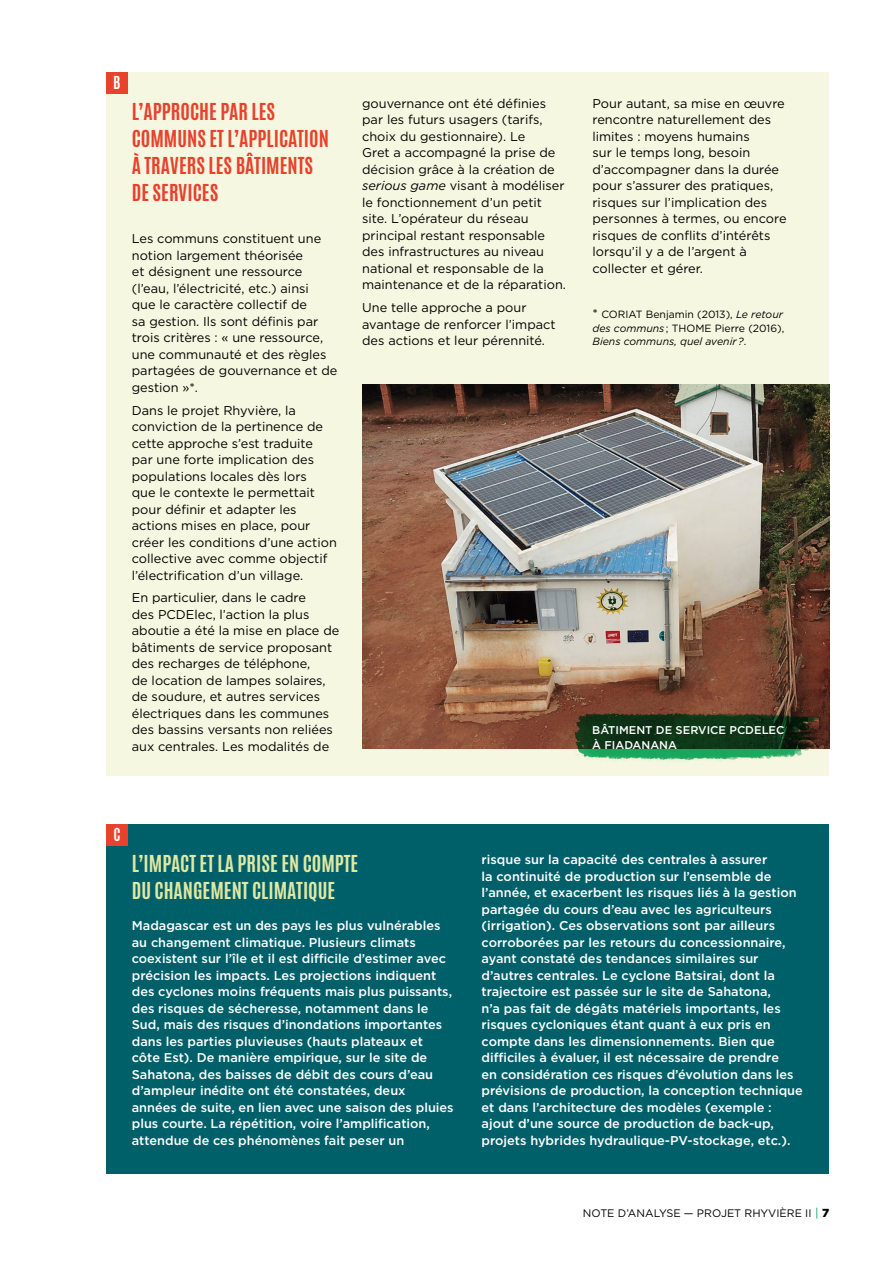
<style>
.page{position:relative;width:893px;height:1263px;background:#fff}
.page>*{position:absolute;margin:0;border:0;box-sizing:border-box;transform-origin:0 0}
.t1{font:700 19.5px/27px "Antonio";color:#e8412c}
.t2{font:700 19.5px/27px "Antonio";color:#e1e8a1}
.t3{font:700 15px "Antonio";color:#fff}
.t4{font:12.75px/16.5px "Gotham";color:#000}
.t5{font:500 12.75px/16.5px "Gotham";color:#fff}
.t6{font:500 11.25px/15px "Gotham";color:#fff}
.t7{font:10.8px "Gotham";color:#000}
.t8{font:italic 10.5px/13.5px "Gotham";color:#000}
.s1{font-style:italic}
.s2{font-style:normal;font-size:12.75px}
.s3{font-style:normal}
.s4{font-size:11.7px;color:#00a35a}
.s5{font-weight:900;font-size:11.7px}
</style>
<div class="page">
<div style="left:106px;top:824px;width:723px;height:350px;background:#00606a"></div>
<div style="left:106px;top:72px;width:723px;height:704px;background:#f5f7e0"></div>
<img style="left:362px;top:384px;width:467px;height:364px">
<img style="left:522px;top:708px;width:308px;height:53px">
<div style="left:106px;top:72px;width:22px;height:22px;background:#e8412c"></div>
<div style="left:106px;top:824px;width:22px;height:21px;background:#e8412c"></div>
<p class="t3" style="left:113px;top:72px;width:9px">B</p>
<h1 class="t1" style="left:132px;top:99px;width:199px">L’APPROCHE PAR LES<br>COMMUNS ET L’APPLICATION<br>À TRAVERS LES BÂTIMENTS<br>DE SERVICES</h1>
<p class="t4" style="left:132px;top:230px;width:207px">Les communs constituent une notion largement théorisée<br>et désignent une ressource (l’eau, l’électricité, etc.) ainsi<br>que le caractère collectif de<br>sa gestion. Ils sont définis par trois critères : « une ressource, une communauté et des règles partagées de gouvernance et de gestion »*.</p>
<p class="t4" style="left:132px;top:401px;width:207px">Dans le projet Rhyvière, la conviction de la pertinence de cette approche s’est traduite par une forte implication des populations locales dès lors<br>que le contexte le permettait pour définir et adapter les actions mises en place, pour créer les conditions d’une action collective avec comme objectif l’électrification d’un village.</p>
<p class="t4" style="left:132px;top:589px;width:209px">En particulier, dans le cadre<br>des PCDElec, l’action la plus aboutie a été la mise en place de bâtiments de service proposant des recharges de téléphone,<br>de location de lampes solaires, de soudure, et autres services électriques dans les communes des bassins versants non reliées aux centrales. Les modalités de</p>
<p class="t4" style="left:362px;top:95px;width:205px">gouvernance ont été définies par les futurs usagers (tarifs, choix du gestionnaire). Le<br>Gret a accompagné la prise de décision grâce à la création de <span class="s1">serious game</span> visant à modéliser le fonctionnement d’un petit site. L’opérateur du réseau principal restant responsable des infrastructures au niveau national et responsable de la maintenance et de la réparation.</p>
<p class="t4" style="left:362px;top:299px;width:195px">Une telle approche a pour avantage de renforcer l’impact des actions et leur pérennité.</p>
<p class="t4" style="left:592px;top:95px;width:196px">Pour autant, sa mise en œuvre rencontre naturellement des limites : moyens humains<br>sur le temps long, besoin d’accompagner dans la durée pour s’assurer des pratiques, risques sur l’implication des personnes à termes, ou encore risques de conflits d’intérêts lorsqu’il y a de l’argent à collecter et gérer.</p>
<p class="t8" style="left:592px;top:308px;width:193px"><span class="s2">*</span> <span class="s3">CORIAT Benjamin (2013),</span> Le retour des communs <span class="s3">; THOME Pierre (2016),<br></span>Biens communs, quel avenir ?<span class="s3">.</span></p>
<p class="t6" style="left:592px;top:722px;width:194px">BÂTIMENT DE SERVICE PCDELEC<br>À FIADANANA</p>
<p class="t3" style="left:113px;top:823px;width:9px">C</p>
<h1 class="t2" style="left:132px;top:850px;width:228px">L’IMPACT ET LA PRISE EN COMPTE<br>DU CHANGEMENT CLIMATIQUE</h1>
<p class="t5" style="left:132px;top:917px;width:323px">Madagascar est un des pays les plus vulnérables au changement climatique. Plusieurs climats coexistent sur l’île et il est difficile d’estimer avec précision les impacts. Les projections indiquent des cyclones moins fréquents mais plus puissants, des risques de sécheresse, notamment dans le Sud, mais des risques d’inondations importantes dans les parties pluvieuses (hauts plateaux et côte Est). De manière empirique, sur le site de Sahatona, des baisses de débit des cours d’eau d’ampleur inédite ont été constatées, deux années de suite, en lien avec une saison des pluies plus courte. La répétition, voire l’amplification, attendue de ces phénomènes fait peser un</p>
<p class="t5" style="left:482px;top:851px;width:323px">risque sur la capacité des centrales à assurer<br>la continuité de production sur l’ensemble de l’année, et exacerbent les risques liés à la gestion partagée du cours d’eau avec les agriculteurs (irrigation). Ces observations sont par ailleurs corroborées par les retours du concessionnaire, ayant constaté des tendances similaires sur d’autres centrales. Le cyclone Batsirai, dont la trajectoire est passée sur le site de Sahatona,<br>n’a pas fait de dégâts matériels importants, les risques cycloniques étant quant à eux pris en compte dans les dimensionnements. Bien que difficiles à évaluer, il est nécessaire de prendre<br>en considération ces risques d’évolution dans les prévisions de production, la conception technique et dans l’architecture des modèles (exemple : ajout d’une source de production de back-up, projets hybrides hydraulique-PV-stockage, etc.).</p>
<p class="t7" style="left:583px;top:1206px;width:248px">NOTE D’ANALYSE — PROJET RHYVIÈRE II <span class="s4">|</span> <span class="s5">7</span></p>
</div>
